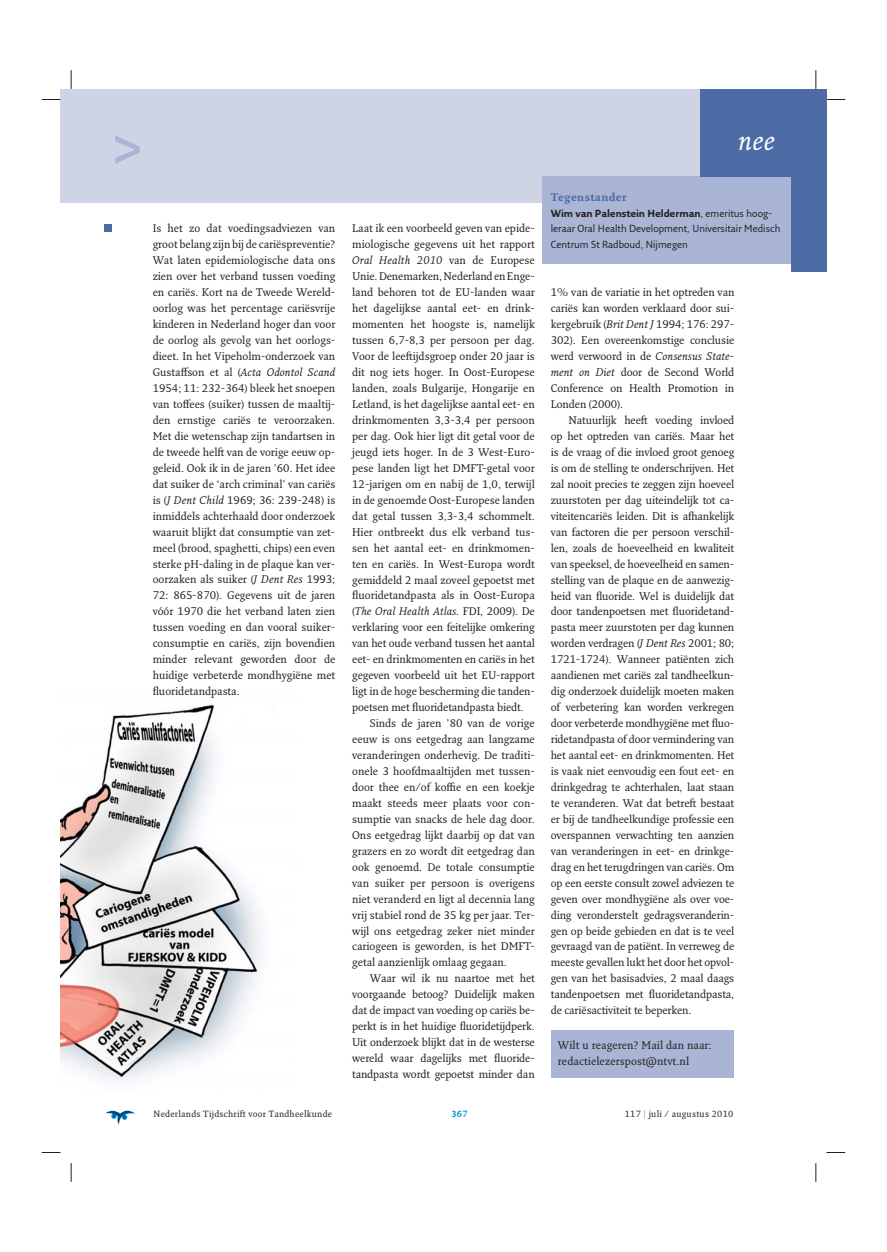
<style>
.page{position:relative;width:887px;height:1252px;background:#fff}
.page>*{position:absolute;margin:0;border:0;box-sizing:border-box;transform-origin:0 0}
.t1{font:700 52.5px "Fresco Sans Plus Pro";color:#aab4d5}
.t2{font:italic 26.25px "Fresco Plus Pro";color:#fff}
.t3{font:10.75px/16px "Fresco Plus Pro";letter-spacing:-.01em;color:#231f20;text-align:justify}
.t4{font:10.75px/16px "Fresco Plus Pro";letter-spacing:.01em;color:#231f20}
.t5{font:700 10.75px "Fresco Plus Pro";letter-spacing:.03em;color:#4d6ba5}
.t6{font:10px/16px "Fresco Sans Plus Pro";color:#231f20}
.t7{font:8.75px "Fresco Plus Pro";letter-spacing:.03em;color:#231f20}
.t8{font:700 8.75px "Fresco Plus Pro";color:#0095da}
.s1{font-style:italic}
.s2{font-weight:700}
.s3{color:#0095da}
</style>
<div class="page">
<svg style="left:105px;top:1110px;width:30px;height:14px"></svg>
<img style="left:60px;top:702px;width:214px;height:379px">
<div style="left:60px;top:89px;width:766px;height:113px;background:#ced3e6"></div>
<div style="left:551px;top:1030px;width:183px;height:47px;background:#aab4d5"></div>
<div style="left:542px;top:177px;width:249px;height:87px;background:#aab4d5"></div>
<div style="left:790px;top:169px;width:36px;height:102px;background:#4d6ba5"></div>
<div style="left:699px;top:89px;width:127px;height:87px;background:#4d6ba5"></div>
<div style="left:104px;top:224px;width:8px;height:8px;background:#4d6ba5"></div>
<svg style="left:42px;top:99px;width:18px;height:1px"></svg>
<svg style="left:826px;top:99px;width:19px;height:1px"></svg>
<svg style="left:42px;top:1152px;width:18px;height:1px"></svg>
<svg style="left:826px;top:1152px;width:19px;height:1px"></svg>
<svg style="left:70px;top:70px;width:2px;height:19px"></svg>
<svg style="left:70px;top:1163px;width:2px;height:18px"></svg>
<svg style="left:815px;top:70px;width:1px;height:19px"></svg>
<svg style="left:815px;top:1163px;width:1px;height:18px"></svg>
<h1 class="t1" style="left:112px;top:118px;width:33px">&gt;</h1>
<h2 class="t2" style="left:738px;top:130px;width:39px">nee</h2>
<p class="t3" style="left:153px;top:221px;width:184px">Is het zo dat voedingsadviezen van groot belang zijn bij de cariëspreventie?<br>Wat laten epidemiologische data ons zien over het verband tussen voeding en cariës. Kort na de Tweede Wereld&shy;oorlog was het percentage cariësvrije kinderen in Nederland hoger dan voor de oorlog als gevolg van het oorlogs&shy;dieet. In het Vipeholm-onderzoek van Gustaffson et al (<span class="s1">Acta Odontol Scand </span>1954; 11: 232-364) bleek het snoepen van toffees (suiker) tussen de maaltij&shy;den ernstige cariës te veroorzaken.<br>Met die wetenschap zijn tandartsen in de tweede helft van de vorige eeuw op&shy;geleid. Ook ik in de jaren ’60. Het idee dat suiker de ‘arch criminal’ van cariës is (<span class="s1">J Dent Child</span> 1969; 36: 239-248) is inmiddels achterhaald door onderzoek waaruit blijkt dat consumptie van zet&shy;meel (brood, spaghetti, chips) een even sterke pH-daling in de plaque kan ver&shy;oorzaken als suiker (<span class="s1">J Dent Res</span> 1993; 72: 865-870). Gegevens uit de jaren vóór 1970 die het verband laten zien tussen voeding en dan vooral suiker&shy;consumptie en cariës, zijn bovendien minder relevant geworden door de huidige verbeterde mondhygiëne met fluoridetandpasta.</p>
<p class="t3" style="left:352px;top:221px;width:184px">Laat ik een voorbeeld geven van epide&shy;miologische gegevens uit het rapport <span class="s1">Oral Health 2010</span> van de Europese Unie. Denemarken, Nederland en Enge&shy;land behoren tot de EU-landen waar het dagelijkse aantal eet- en drink&shy;momenten het hoogste is, namelijk tussen 6,7-8,3 per persoon per dag.<br>Voor de leeftijdsgroep onder 20 jaar is dit nog iets hoger. In Oost-Europese landen, zoals Bulgarije, Hongarije en Letland, is het dagelijkse aantal eet- en drinkmomenten 3,3-3,4 per persoon per dag. Ook hier ligt dit getal voor de jeugd iets hoger. In de 3 West-Euro&shy;pese landen ligt het DMFT-getal voor 12-jarigen om en nabij de 1,0, terwijl in de genoemde Oost-Europese landen dat getal tussen 3,3-3,4 schommelt.<br>Hier ontbreekt dus elk verband tus&shy;sen het aantal eet- en drinkmomen&shy;ten en cariës. In West-Europa wordt gemiddeld 2 maal zoveel gepoetst met fluoridetandpasta als in Oost-Europa (<span class="s1">The Oral Health Atlas</span>. FDI, 2009). De verklaring voor een feitelijke omkering van het oude verband tussen het aantal eet- en drinkmomenten en cariës in het gegeven voorbeeld uit het EU-rapport ligt in de hoge bescherming die tanden&shy;poetsen met fluoridetandpasta biedt.</p>
<p class="t3" style="left:352px;top:716px;width:184px;text-indent:18px">Sinds de jaren ’80 van de vorige eeuw is ons eetgedrag aan langzame veranderingen onderhevig. De traditi&shy;onele 3 hoofdmaaltijden met tussen&shy;door thee en/of koffie en een koekje maakt steeds meer plaats voor con&shy;sumptie van snacks de hele dag door.<br>Ons eetgedrag lijkt daarbij op dat van grazers en zo wordt dit eetgedrag dan ook genoemd. De totale consumptie van suiker per persoon is overigens niet veranderd en ligt al decennia lang vrij stabiel rond de 35 kg per jaar. Ter&shy;wijl ons eetgedrag zeker niet minder cariogeen is geworden, is het DMFT&shy;getal aanzienlijk omlaag gegaan.</p>
<p class="t3" style="left:352px;top:971px;width:184px;text-indent:18px">Waar wil ik nu naartoe met het voorgaande betoog? Duidelijk maken dat de impact van voeding op cariës be&shy;perkt is in het huidige fluoridetijdperk.<br>Uit onderzoek blijkt dat in de westerse wereld waar dagelijks met fluoride&shy;tandpasta wordt gepoetst minder dan</p>
<p class="t5" style="left:550px;top:192px;width:77px">Tegenstander</p>
<p class="t6" style="left:550px;top:206px;width:231px"><span class="s2">Wim van Palenstein Helderman</span>, emeritus hoog&shy;leraar Oral Health Development, Universitair Medisch<br>Centrum St Radboud, Nijmegen</p>
<p class="t3" style="left:550px;top:285px;width:185px">1% van de variatie in het optreden van cariës kan worden verklaard door sui&shy;kergebruik (<span class="s1">Brit Dent J</span> 1994; 176: 297- 302). Een overeenkomstige conclusie werd verwoord in de <span class="s1">Consensus State&shy;ment on Diet</span> door de Second World Conference on Health Promotion in Londen (2000).</p>
<p class="t3" style="left:550px;top:413px;width:185px;text-indent:18px">Natuurlijk heeft voeding invloed op het optreden van cariës. Maar het is de vraag of die invloed groot genoeg is om de stelling te onderschrijven. Het zal nooit precies te zeggen zijn hoeveel zuurstoten per dag uiteindelijk tot ca&shy;viteitencariës leiden. Dit is afhankelijk van factoren die per persoon verschil&shy;len, zoals de hoeveelheid en kwaliteit van speeksel, de hoeveelheid en samen&shy;stelling van de plaque en de aanwezig&shy;heid van fluoride. Wel is duidelijk dat door tandenpoetsen met fluoridetand&shy;pasta meer zuurstoten per dag kunnen worden verdragen (<span class="s1">J Dent Res</span> 2001; 80; 1721-1724). Wanneer patiënten zich aandienen met cariës zal tandheelkun&shy;dig onderzoek duidelijk moeten maken of verbetering kan worden verkregen door verbeterde mondhygiëne met fluo&shy;ridetandpasta of door vermindering van het aantal eet- en drinkmomenten. Het is vaak niet eenvoudig een fout eet- en drinkgedrag te achterhalen, laat staan te veranderen. Wat dat betreft bestaat er bij de tandheelkundige professie een overspannen verwachting ten aanzien van veranderingen in eet- en drinkge&shy;drag en het terugdringen van cariës. Om op een eerste consult zowel adviezen te geven over mondhygiëne als over voe&shy;ding veronderstelt gedragsveranderin&shy;gen op beide gebieden en dat is te veel gevraagd van de patiënt. In verreweg de meeste gevallen lukt het door het opvol&shy;gen van het basisadvies, 2 maal daags tandenpoetsen met fluoridetandpasta, de cariësactiviteit te beperken.</p>
<p class="t4" style="left:557px;top:1037px;width:155px">Wilt u reageren? Mail dan naar: redactielezerspost@ntvt.nl</p>
<p class="t7" style="left:153px;top:1110px;width:180px">Nederlands Tijdschrift voor Tandheelkunde</p>
<p class="t8" style="left:451px;top:1110px;width:18px">367</p>
<p class="t7" style="left:624px;top:1110px;width:110px">117 <span class="s3">|</span> juli / augustus 2010</p>
</div>
